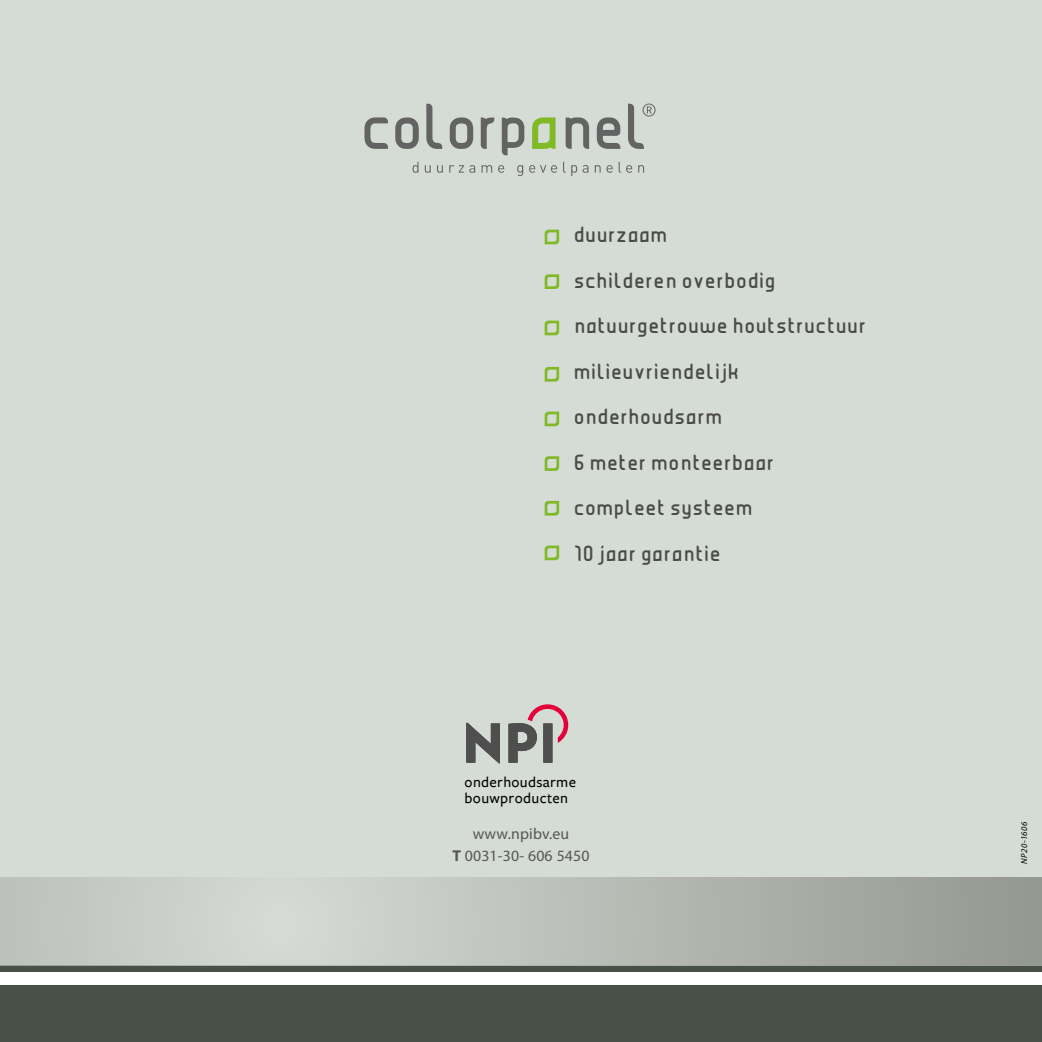
<style>
.page{position:relative;width:1042px;height:1042px;background:#d5dbd5}
.page>*{position:absolute;margin:0;border:0;box-sizing:border-box;transform-origin:0 0}
.t1{font:700 17.5px "JUICE Bold";color:#4a4a49}
.t2{font:15.75px/21.5px "Myriad Pro";letter-spacing:.01em;color:#575756;text-align:center}
.t3{font:500 15.22px/15.2px "Freight Sans";letter-spacing:.02em;color:#000}
.t4{font:italic 8.75px "Myriad Pro";letter-spacing:.05em;color:#000}
.s1{font-weight:700}
</style>
<div class="page">
<svg style="left:545px;top:230px;width:14px;height:14px"></svg>
<svg style="left:545px;top:274px;width:14px;height:15px"></svg>
<svg style="left:545px;top:321px;width:14px;height:14px"></svg>
<svg style="left:545px;top:367px;width:14px;height:15px"></svg>
<svg style="left:545px;top:411px;width:14px;height:15px"></svg>
<svg style="left:545px;top:456px;width:14px;height:15px"></svg>
<svg style="left:545px;top:501px;width:14px;height:14px"></svg>
<svg style="left:545px;top:545px;width:14px;height:15px"></svg>
<svg style="left:364px;top:117px;width:24px;height:32px"></svg>
<svg style="left:395px;top:117px;width:24px;height:32px"></svg>
<svg style="left:426px;top:104px;width:16px;height:45px"></svg>
<svg style="left:450px;top:117px;width:23px;height:32px"></svg>
<svg style="left:481px;top:117px;width:13px;height:32px"></svg>
<svg style="left:502px;top:118px;width:22px;height:37px"></svg>
<svg style="left:532px;top:117px;width:23px;height:32px"></svg>
<svg style="left:566px;top:117px;width:23px;height:32px"></svg>
<svg style="left:597px;top:117px;width:23px;height:32px"></svg>
<svg style="left:412px;top:162px;width:6px;height:11px"></svg>
<svg style="left:425px;top:165px;width:6px;height:8px"></svg>
<svg style="left:437px;top:165px;width:6px;height:8px"></svg>
<svg style="left:449px;top:165px;width:26px;height:8px"></svg>
<svg style="left:481px;top:165px;width:11px;height:8px"></svg>
<svg style="left:498px;top:165px;width:6px;height:8px"></svg>
<svg style="left:517px;top:165px;width:6px;height:11px"></svg>
<svg style="left:529px;top:165px;width:28px;height:8px"></svg>
<svg style="left:563px;top:162px;width:25px;height:14px"></svg>
<svg style="left:595px;top:162px;width:37px;height:11px"></svg>
<svg style="left:638px;top:165px;width:6px;height:8px"></svg>
<svg style="left:628px;top:104px;width:27px;height:45px"></svg>
<svg style="left:0;top:877px;width:1042px;height:87px"></svg>
<div style="left:0;top:964px;width:1042px;height:78px;background:#475147"></div>
<div style="left:0;top:972px;width:1042px;height:13px;background:#fff"></div>
<svg style="left:466px;top:704px;width:102px;height:59px"></svg>
<p class="t1" style="left:573px;top:227px;width:96px">duurzaam</p>
<p class="t1" style="left:573px;top:272px;width:204px">schilderen overbodig</p>
<p class="t1" style="left:573px;top:318px;width:294px">natuurgetrouwe houtstructuur</p>
<p class="t1" style="left:573px;top:363px;width:167px">milieuvriendelijk</p>
<p class="t1" style="left:573px;top:409px;width:151px">onderhoudsarm</p>
<p class="t1" style="left:573px;top:454px;width:203px">6 meter monteerbaar</p>
<p class="t1" style="left:573px;top:500px;width:181px">compleet systeem</p>
<p class="t1" style="left:573px;top:545px;width:149px">10 jaar garantie</p>
<p class="t3" style="left:465px;top:775px;width:113px">onderhoudsarme bouwproducten</p>
<p class="t2" style="left:452px;top:823px;width:139px">www.npibv.eu<br><span class="s1">T</span> 0031-30- 606 5450</p>
<p class="t4" style="left:1019px;top:864px;width:43px;rotate:-90deg">NP20-1606</p>
</div>
